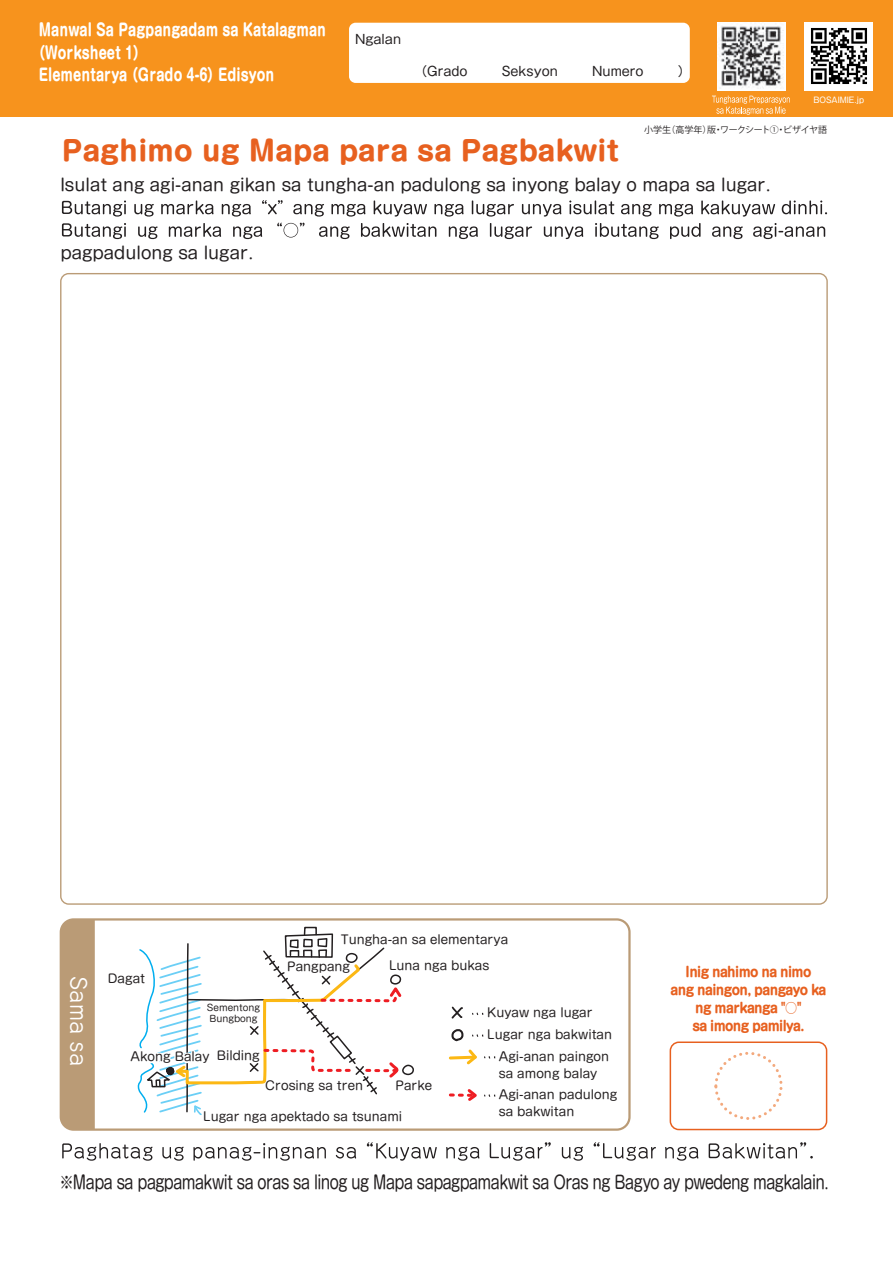
<style>
.page{position:relative;width:893px;height:1263px;background:#fff}
.page>*{position:absolute;margin:0;border:0;box-sizing:border-box;transform-origin:0 0}
.t1{font:700 27px "Shin M Go Pro";color:#e7601f}
.t2{font:21px "Jun 201 Pro";color:#fff}
.t3{font:18px "Shin M Go Pro";letter-spacing:-.04em;color:#231f20;scale:.8 1}
.t4{font:16.5px "Shin M Go Pro";color:#231f20}
.t5{font:700 16.5px "Shin M Go Pro";color:#fff;scale:.76 1}
.t6{font:700 13.5px/18px "Shin M Go Pro";letter-spacing:-.05em;color:#e7601f;text-align:center;scale:.9 1}
.t7{font:12.75px "Gothic MB101 Pr 6 N";color:#231f20}
.t8{font:12px/21.9px "Shin M Go Pro";color:#231f20}
.t9{font:9px/10.5px "Shin M Go Pro";color:#231f20}
.t10{font:9px "Koz Go Pro";letter-spacing:-.03em;color:#231f20}
.t11{font:9px "Koz Go Pro";letter-spacing:-.075em;color:#231f20}
.t12{font:8.1px "Gothic MB101 Pro";color:#fff}
</style>
<div class="page">
<div style="left:61px;top:921px;width:34px;height:207px;background:#ba9b76"></div>
<div style="left:60px;top:918px;width:571px;height:213px;border:2px solid #ba9b76;border-radius:13px"></div>
<svg style="left:62px;top:1142px;width:751px;height:19px"></svg>
<svg style="left:472px;top:1012px;width:11px;height:3px"></svg>
<svg style="left:472px;top:1034px;width:11px;height:3px"></svg>
<svg style="left:452px;top:1007px;width:11px;height:11px"></svg>
<svg style="left:452px;top:1029px;width:11px;height:12px"></svg>
<svg style="left:449px;top:1049px;width:46px;height:16px"></svg>
<svg style="left:450px;top:1089px;width:45px;height:12px"></svg>
<div style="left:402px;top:1064px;width:12px;height:11px;border:2px solid #231f20;border-radius:50%"></div>
<div style="left:304px;top:927px;width:13px;height:8px;border:2px solid #231f20"></div>
<svg style="left:137px;top:933px;width:267px;height:182px"></svg>
<div style="left:670px;top:1041px;width:157px;height:89px;border:2px solid #e7601f;border-radius:9px"></div>
<div style="left:714px;top:1052px;width:69px;height:68px;border:3px dashed #f3a97d;border-radius:50%"></div>
<svg style="left:62px;top:200px;width:765px;height:17px"></svg>
<svg style="left:62px;top:223px;width:763px;height:16px"></svg>
<div style="left:0;top:0;width:893px;height:117px;background:#f7931d"></div>
<div style="left:349px;top:23px;width:341px;height:60px;background:#fff;border-radius:7px"></div>
<img style="left:717px;top:22px;width:68px;height:68px">
<svg style="left:712px;top:96px;width:78px;height:19px"></svg>
<img style="left:805px;top:22px;width:68px;height:68px">
<h3 class="t5" style="left:39px;top:17px;width:379px">Manwal Sa Pagpangadam sa Katalagman</h3>
<h3 class="t5" style="left:33px;top:39px;width:151px">（Worksheet (1</h3>
<h3 class="t5" style="left:39px;top:62px;width:311px">Elementarya（Grado 4-6）Edisyon</h3>
<p class="t7" style="left:355px;top:29px;width:48px">Ngalan</p>
<p class="t7" style="left:414px;top:61px;width:55px">（Grado</p>
<p class="t7" style="left:502px;top:61px;width:58px">Seksyon</p>
<p class="t7" style="left:592px;top:61px;width:53px">Numero</p>
<p class="t7" style="left:678px;top:61px;width:14px">(</p>
<p class="t12" style="left:813px;top:93px;width:52px">BOSAIMIE j p.</p>
<p class="t10" style="left:783px;top:124px;width:45px">ビザイヤ語</p>
<p class="t10" style="left:644px;top:124px;width:28px">小学生</p>
<p class="t10" style="left:667px;top:124px;width:51px">（高学年版）</p>
<p class="t11" style="left:720px;top:124px;width:67px">ワークシート①・</p>
<p class="t10" style="left:714px;top:124px;width:10px">・</p>
<h1 class="t1" style="left:62px;top:129px;width:558px">Paghimo ug Mapa para sa Pagbakwit</h1>
<h3 class="t4" style="left:60px;top:172px;width:712px">Isulat ang agi-anan gikan sa tungha-an padulong sa inyong balay o mapa sa lugar.</h3>
<h3 class="t4" style="left:60px;top:239px;width:194px">pagpadulong sa lugar.</h3>
<p class="t8" style="left:341px;top:927px;width:169px">Tungha-an sa elementarya</p>
<p class="t8" style="left:389px;top:953px;width:102px">Luna nga bukas</p>
<p class="t8" style="left:287px;top:954px;width:65px">Pangpang</p>
<h2 class="t2" style="left:95px;top:976px;width:91px;rotate:90deg">Sama sa</h2>
<p class="t6" style="left:670px;top:961px;width:175px">Inig nahimo na nimo<br>ang naingon, pangayo ka ng markanga ○" "<br>sa imong pamilya.</p>
<p class="t8" style="left:108px;top:966px;width:39px">Dagat</p>
<p class="t9" style="left:207px;top:1001px;width:55px">Sementong<br>Bungbong</p>
<p class="t8" style="left:487px;top:1000px;width:107px">Kuyaw nga lugar</p>
<p class="t8" style="left:487px;top:1022px;width:126px">Lugar nga bakwitan</p>
<p class="t8" style="left:499px;top:1044px;width:112px">Agi-anan paingon</p>
<p class="t8" style="left:499px;top:1060px;width:120px">sa among balay<br>Agi-anan padulong</p>
<p class="t8" style="left:499px;top:1099px;width:77px">sa bakwitan</p>
<p class="t8" style="left:217px;top:1043px;width:45px">Bilding</p>
<p class="t8" style="left:131px;top:1044px;width:80px">Akong Balay</p>
<p class="t8" style="left:265px;top:1073px;width:99px">Crosing sa tren</p>
<p class="t8" style="left:395px;top:1073px;width:38px">Parke</p>
<p class="t8" style="left:203px;top:1104px;width:201px">Lugar nga apektado sa tsunami</p>
<h3 class="t3" style="left:59px;top:1168px;width:963px">※Mapa sa pagpamakwit sa oras sa linog ug Mapa sapagpamakwit sa Oras ng Bagyo ay pwedeng magkalain.</h3>
</div>
